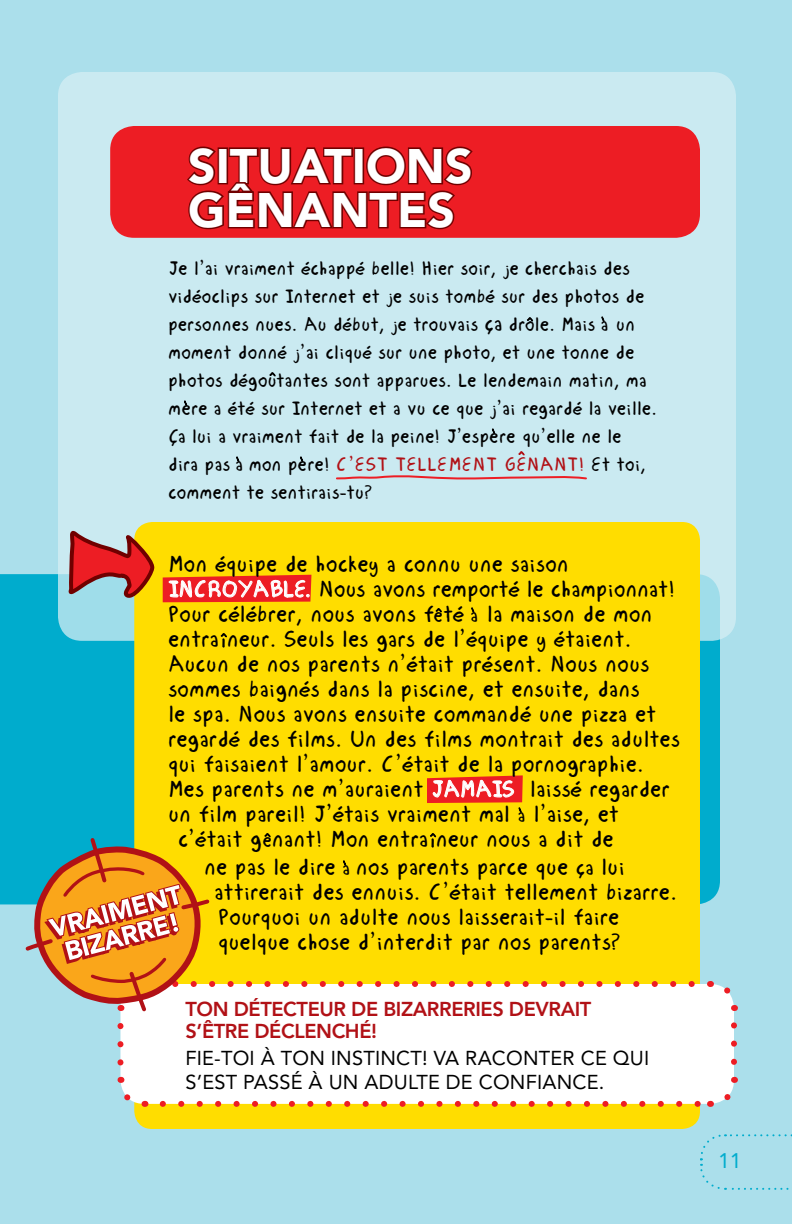
<style>
.page{position:relative;width:792px;height:1224px;background:#abdfeb}
.page>*{position:absolute;margin:0;border:0;box-sizing:border-box;transform-origin:0 0}
.t1{font:900 48px/44px "Avenir";color:#fff}
.t2{font:24px/25px "Mechanical Pencil";letter-spacing:.02em;color:#000}
.t3{font:21px "Avenir";color:#00accd}
.t4{font:20px/28px "Mechanical Pencil";letter-spacing:.02em;color:#000}
.t5{font:20px/24px "Avenir";letter-spacing:.01em;color:#000}
.t6{font:800 20px/22px "Avenir";letter-spacing:-.02em;color:#b11116}
.t7{font:20px "Mechanical Pencil";letter-spacing:.045em;color:#000}
.t8{font:14px "Mechanical Pencil";color:#b11116}
.t9{font:6px "Mechanical Pencil";color:#000}
.s1{font-size:22px}
.s2{color:#b11116}
.s3{color:#fff}
.s4{font-size:20px}
.s5{font-size:12px}
</style>
<div class="page">
<svg style="left:700px;top:1134px;width:92px;height:56px"></svg>
<div style="left:0;top:574px;width:720px;height:330px;background:#00accd"></div>
<div style="left:58px;top:72px;width:678px;height:569px;background:#caeaf1;border-radius:24px"></div>
<div style="left:134px;top:522px;width:566px;height:607px;background:#fd0;border-radius:18px"></div>
<div style="left:120px;top:984px;width:614px;height:120px;background:#fff;border-radius:24px"></div>
<svg style="left:117px;top:1026px;width:6px;height:45px"></svg>
<svg style="left:163px;top:1101px;width:538px;height:6px"></svg>
<svg style="left:731px;top:1022px;width:6px;height:40px"></svg>
<svg style="left:122px;top:1089px;width:23px;height:21px"></svg>
<svg style="left:720px;top:1077px;width:18px;height:25px"></svg>
<svg style="left:710px;top:981px;width:22px;height:17px"></svg>
<svg style="left:61px;top:528px;width:93px;height:74px"></svg>
<div style="left:110px;top:126px;width:590px;height:112px;background:#ed1d24;border-radius:24px"></div>
<svg style="left:336px;top:475px;width:251px;height:5px"></svg>
<svg style="left:163px;top:575px;width:148px;height:27px;background:#f04c48"></svg>
<svg style="left:436px;top:608px;width:6px;height:4px"></svg>
<svg style="left:471px;top:607px;width:3px;height:6px"></svg>
<svg style="left:221px;top:633px;width:6px;height:15px"></svg>
<svg style="left:427px;top:775px;width:96px;height:38px"></svg>
<svg style="left:187px;top:146px;width:286px;height:84px"></svg>
<svg style="left:527px;top:317px;width:6px;height:5px"></svg>
<svg style="left:601px;top:316px;width:4px;height:6px"></svg>
<svg style="left:269px;top:372px;width:7px;height:5px"></svg>
<svg style="left:184px;top:400px;width:3px;height:6px"></svg>
<svg style="left:492px;top:428px;width:3px;height:6px"></svg>
<svg style="left:236px;top:456px;width:3px;height:6px"></svg>
<svg style="left:300px;top:456px;width:3px;height:6px"></svg>
<svg style="left:518px;top:451px;width:7px;height:5px"></svg>
<svg style="left:24px;top:833px;width:668px;height:180px"></svg>
<h1 class="t1" style="left:188px;top:144px;width:286px">SITUATIONS<br>GÊNANTES</h1>
<p class="t4" style="left:168px;top:254px;width:478px">Je l’ai vraiment échappé belle! Hier soir, je cherchais des vidéoclips sur Internet et je suis tombé sur des photos de personnes nues. Au début, je trouvais <span class="s1">c,a</span> dro<sup>^</sup>le. Mais a un</p>
<p class="t9" style="left:602px;top:316px;width:3px">\</p>
<p class="t4" style="left:168px;top:338px;width:490px">moment donné j’ai cliqué sur une photo, et une tonne de photos dégo<sup>^</sup>utantes sont apparues. Le lendemain matin, ma mere a été sur Internet et a vu ce que j’ai regardé la veille.</p>
<p class="t9" style="left:185px;top:400px;width:3px">\</p>
<p class="t4" style="left:168px;top:422px;width:455px">C,a lui a vraiment fait de la peine! J’espere qu’elle ne le</p>
<p class="t9" style="left:493px;top:428px;width:3px">\</p>
<p class="t7" style="left:168px;top:453px;width:479px">dira pas a mon pere! <span class="s2">C’EST TELLEMENT GENANT!</span> Et toi,</p>
<p class="t8" style="left:518px;top:449px;width:8px">^</p>
<p class="t9" style="left:237px;top:456px;width:3px">\</p>
<p class="t9" style="left:301px;top:456px;width:3px">\</p>
<p class="t4" style="left:168px;top:478px;width:205px">comment te sentirais-tu?</p>
<p class="t2" style="left:168px;top:551px;width:508px">Mon équipe de hockey a connu une saison<br><span class="s3">INCROYABLE.</span> Nous avons remporté le championnat!<br>Pour célébrer, nous avons f<span class="s4">e</span><sup>^</sup>té <span class="s4">a</span> la maison de mon</p>
<p class="t9" style="left:472px;top:607px;width:3px">\</p>
<p class="t2" style="left:168px;top:626px;width:513px">entra<sup>^</sup><span class="s5">l</span> neur. Seuls les gars de l’équipe y étaient.<br>Aucun de nos parents n’était présent. Nous nous sommes baignés dans la piscine, et ensuite, dans<br>le spa. Nous avons ensuite commandé une pizza et regardé des films. Un des films montrait des adultes qui faisaient l’amour. C’était de la pornographie.<br>Mes parents ne m’auraient <span class="s3">JAMAIS</span> laissé regarder un film pareil! J’étais vraiment mal <span class="s4">a</span> l’aise, et</p>
<p class="t9" style="left:519px;top:807px;width:3px">\</p>
<p class="t2" style="left:204px;top:825px;width:422px;line-height:28px;text-indent:-26px">c’était g<span class="s4">e</span><sup>^</sup>nant! Mon entra<sup>^</sup><span class="s5">l</span> neur nous a dit de ne pas le dire <span class="s4">a</span> nos parents parce que <span class="s1">c,a</span> lui</p>
<p class="t9" style="left:344px;top:860px;width:3px">\</p>
<p class="t2" style="left:214px;top:879px;width:464px">attirerait des ennuis. C’était tellement bizarre.<br>Pourquoi un adulte nous laisserait-il faire quelque chose d’interdit par nos parents?</p>
<p class="t6" style="left:185px;top:998px;width:407px">TON DÉTECTEUR DE BIZARRERIES DEVRAIT<br>S’ÊTRE DÉCLENCHÉ!</p>
<p class="t5" style="left:185px;top:1047px;width:465px">FIE-TOI À TON INSTINCT! VA RACONTER CE QUI<br>S’EST PASSÉ À UN ADULTE DE CONFIANCE.</p>
<p class="t3" style="left:718px;top:1148px;width:25px">11</p>
</div>
